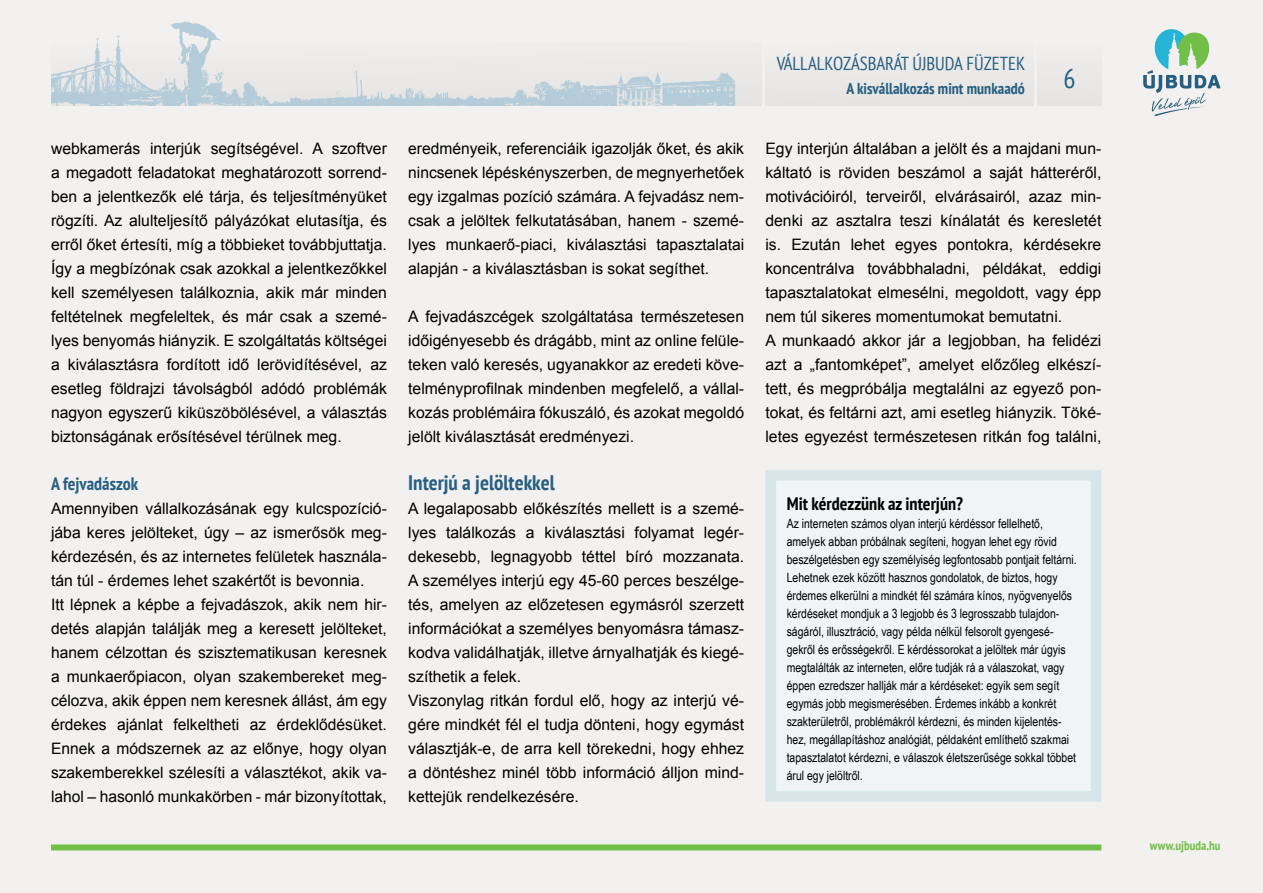
<style>
.page{position:relative;width:1263px;height:893px;background:#f3f1ef}
.page>*{position:absolute;margin:0;border:0;box-sizing:border-box;transform-origin:0 0}
.t1{font:condensed 27px "PT Sans";color:#265f82}
.t2{font:700 condensed 21px "PT Sans";color:#265f82}
.t3{font:condensed 18.75px "PT Sans";color:#265f82}
.t4{font:700 condensed 18px "PT Sans";color:#000}
.t5{font:700 condensed 18px "PT Sans";color:#265f82}
.t6{font:15.75px/24px "Arial";color:#000;text-align:justify}
.t7{font:700 condensed 15.75px "PT Sans";color:#265f82}
.t8{font:12.75px/18px "Arial Narrow";color:#000}
.t9{font:700 condensed 12.75px "PT Sans";color:#71bf49}
</style>
<div class="page">
<div style="left:765px;top:43px;width:268px;height:63px;background:#ebe9e8"></div>
<div style="left:51px;top:43px;width:710px;height:63px;background:#edebea"></div>
<div style="left:1037px;top:43px;width:64px;height:63px;background:#ebe9e8"></div>
<svg style="left:1143px;top:29px;width:77px;height:87px"></svg>
<div style="left:51px;top:844px;width:1050px;height:6px;background:#71bf49"></div>
<img style="left:51px;top:35px;width:97px;height:71px">
<img style="left:580px;top:71px;width:156px;height:35px">
<img style="left:237px;top:70px;width:343px;height:36px">
<img style="left:148px;top:21px;width:89px;height:85px">
<div style="left:765px;top:470px;width:336px;height:332px;background:#eff4f5;border:11px solid #d6e6e9"></div>
<p class="t3" style="left:777px;top:51px;width:250px">VÁLLALKOZÁSBARÁT ÚJBUDA FÜZETEK</p>
<p class="t7" style="left:846px;top:78px;width:180px">A kisvállalkozás mint munkaadó</p>
<h1 class="t1" style="left:1063px;top:61px;width:14px">6</h1>
<p class="t6" style="left:408px;top:136px;width:337px">eredményeik, referenciáik igazolják őket, és akik nincsenek lépéskényszerben, de megnyerhetőek egy izgalmas pozíció számára. A fejvadász nem&shy;csak a jelöltek felkutatásában, hanem - szemé&shy;lyes munkaerő-piaci, kiválasztási tapasztalatai alapján - a kiválasztásban is sokat segíthet.</p>
<p class="t6" style="left:408px;top:304px;width:337px">A fejvadászcégek szolgáltatása természetesen időigényesebb és drágább, mint az online felüle&shy;teken való keresés, ugyanakkor az eredeti köve&shy;telményprofilnak mindenben megfelelő, a vállal&shy;kozás problémáira fókuszáló, és azokat megoldó jelölt kiválasztását eredményezi.</p>
<h2 class="t2" style="left:408px;top:468px;width:148px">Interjú a jelöltekkel</h2>
<p class="t6" style="left:408px;top:496px;width:337px;text-align:left">A legalaposabb előkészítés mellett is a szemé&shy;lyes találkozás a kiválasztási folyamat legér&shy;dekesebb, legnagyobb téttel bíró mozzanata.<br>A személyes interjú egy 45-60 perces beszélge&shy;tés, amelyen az előzetesen egymásról szerzett információkat a személyes benyomásra támasz&shy;kodva validálhatják, illetve árnyalhatják és kiegé&shy;szíthetik a felek.<br>Viszonylag ritkán fordul elő, hogy az interjú vé&shy;gére mindkét fél el tudja dönteni, hogy egymást választják-e, de arra kell törekedni, hogy ehhez a döntéshez minél több információ álljon mind&shy;kettejük rendelkezésére.</p>
<p class="t6" style="left:51px;top:136px;width:337px">webkamerás interjúk segítségével. A szoftver a megadott feladatokat meghatározott sorrend&shy;ben a jelentkezők elé tárja, és teljesítményüket rögzíti. Az alulteljesítő pályázókat elutasítja, és erről őket értesíti, míg a többieket továbbjuttatja.<br>Így a megbízónak csak azokkal a jelentkezőkkel kell személyesen találkoznia, akik már minden feltételnek megfeleltek, és már csak a szemé&shy;lyes benyomás hiányzik. E szolgáltatás költségei a kiválasztásra fordított idő lerövidítésével, az esetleg földrajzi távolságból adódó problémák nagyon egyszerű kiküszöbölésével, a választás biztonságának erősítésével térülnek meg.</p>
<p class="t5" style="left:51px;top:471px;width:89px">A fejvadászok</p>
<p class="t6" style="left:51px;top:496px;width:337px;text-align:left">Amennyiben vállalkozásának egy kulcspozíció&shy;jába keres jelölteket, úgy – az ismerősök meg&shy;kérdezésén, és az internetes felületek használa&shy;tán túl - érdemes lehet szakértőt is bevonnia.<br>Itt lépnek a képbe a fejvadászok, akik nem hir&shy;detés alapján találják meg a keresett jelölteket, hanem célzottan és szisztematikusan keresnek a munkaerőpiacon, olyan szakembereket meg&shy;célozva, akik éppen nem keresnek állást, ám egy érdekes ajánlat felkeltheti az érdeklődésüket.<br>Ennek a módszernek az az előnye, hogy olyan szakemberekkel szélesíti a választékot, akik va&shy;lahol – hasonló munkakörben - már bizonyítottak,</p>
<p class="t4" style="left:787px;top:491px;width:178px">Mit kérdezzünk az interjún?</p>
<p class="t6" style="left:765px;top:136px;width:337px;text-align:left">Egy interjún általában a jelölt és a majdani mun&shy;káltató is röviden beszámol a saját hátteréről, motivációiról, terveiről, elvárásairól, azaz min&shy;denki az asztalra teszi kínálatát és keresletét is. Ezután lehet egyes pontokra, kérdésekre koncentrálva továbbhaladni, példákat, eddigi tapasztalatokat elmesélni, megoldott, vagy épp nem túl sikeres momentumokat bemutatni.<br>A munkaadó akkor jár a legjobban, ha felidézi azt a „fantomképet”, amelyet előzőleg elkészí&shy;tett, és megpróbálja megtalálni az egyező pon&shy;tokat, és feltárni azt, ami esetleg hiányzik. Töké&shy;letes egyezést természetesen ritkán fog találni,</p>
<p class="t8" style="left:787px;top:514px;width:292px">Az interneten számos olyan interjú kérdéssor fellelhető, amelyek abban próbálnak segíteni, hogyan lehet egy rövid beszélgetésben egy személyiség legfontosabb pontjait feltárni.<br>Lehetnek ezek között hasznos gondolatok, de biztos, hogy érdemes elkerülni a mindkét fél számára kínos, nyögvenyelős kérdéseket mondjuk a 3 legjobb és 3 legrosszabb tulajdon&shy;ságáról, illusztráció, vagy példa nélkül felsorolt gyengesé&shy;gekről és erősségekről. E kérdéssorokat a jelöltek már úgyis megtalálták az interneten, előre tudják rá a válaszokat, vagy éppen ezredszer hallják már a kérdéseket: egyik sem segít egymás jobb megismerésében. Érdemes inkább a konkrét szakterületről, problémákról kérdezni, és minden kijelentés&shy;hez, megállapításhoz analógiát, példaként említhető szakmai tapasztalatot kérdezni, e válaszok életszerűsége sokkal többet árul egy jelöltről.</p>
<p class="t9" style="left:1150px;top:838px;width:72px">www.ujbuda.hu</p>
</div>
